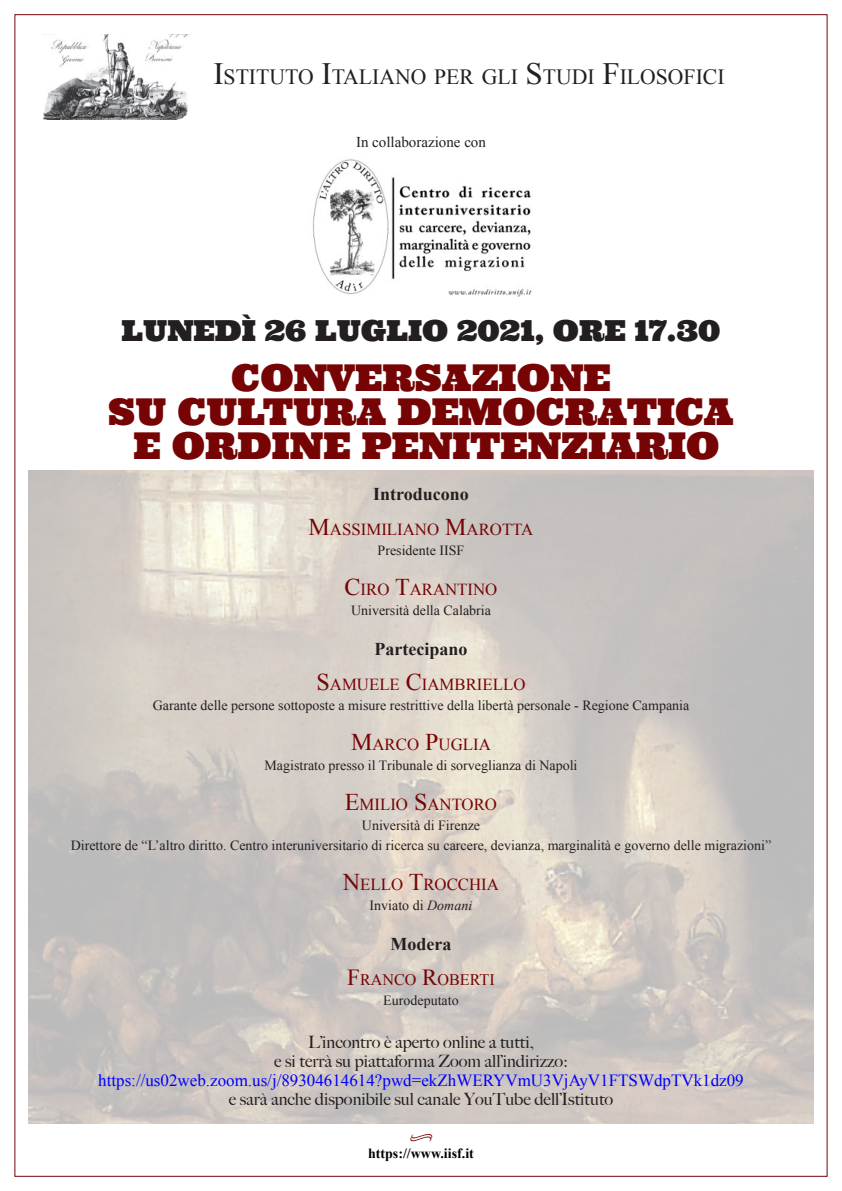
<style>
.page{position:relative;width:842px;height:1191px;background:#fff}
.page>*{position:absolute;margin:0;border:0;box-sizing:border-box;transform-origin:0 0}
.t1{font:37px/34px "Ultra";color:#760405;text-align:center}
.t2{font:29px "Ultra";color:#231f20}
.t3{font:21.7px "Times New Roman";color:#231f20}
.t4{font:700 18px "Times New Roman";color:#231f20}
.t5{font:17px/19px "Times New Roman";color:#00f;text-align:center}
.t6{font:500 17px "Big Caslon";color:#231f20}
.t7{font:16.8px "Times New Roman";color:#760405}
.t8{font:16.1px "Times New Roman";color:#760405}
.t9{font:15px "Times New Roman";color:#231f20}
.t10{font:14.9px "Minion Pro";color:#760405}
.t11{font:14px/20px "Times New Roman";color:#231f20;text-align:center}
.t12{font:700 14px "Times New Roman";color:#000}
.s1{font-size:31px}
.s2{font-size:24px}
.s3{font-style:italic}
.s4{font-size:23px}
.s5{font-family:"Big Caslon";font-weight:500;color:#231f20}
</style>
<div class="page">
<img style="left:44px;top:34px;width:145px;height:86px">
<img style="left:312px;top:159px;width:220px;height:137px">
<p class="t3" style="left:213px;top:62px;width:512px"><span class="s1">I</span>STITUTO <span class="s1">I</span>TALIANO PER GLI <span class="s1">S</span> TUDI <span class="s1">F</span>ILOSOFICI</p>
<p class="t9" style="left:356px;top:131px;width:131px">In collaborazione con</p>
<p class="t2" style="left:121px;top:312px;width:600px">LUNEDÌ 26 LUGLIO 2021, ORE 17.30</p>
<p class="t1" style="left:108px;top:360px;width:627px">CONVERSAZIONE<br>SU CULTURA DEMOCRATICA<br>E ORDINE PENITENZIARIO</p>
<p class="t4" style="left:373px;top:482px;width:97px">Introducono</p>
<p class="t7" style="left:309px;top:518px;width:226px"><span class="s2">M</span>ASSIMILIANO <span class="s2">M</span>AROTTA</p>
<p class="t11" style="left:378px;top:540px;width:88px">Presidente IISF</p>
<p class="t7" style="left:345px;top:578px;width:154px"><span class="s2">C</span>IRO <span class="s2">T</span>ARANTINO</p>
<p class="t11" style="left:351px;top:600px;width:141px">Università della Calabria</p>
<p class="t4" style="left:374px;top:637px;width:94px">Partecipano</p>
<p class="t7" style="left:316px;top:673px;width:210px"><span class="s2">S</span> AMUELE <span class="s2">C</span>IAMBRIELLO</p>
<p class="t11" style="left:153px;top:695px;width:538px">Garante delle persone sottoposte a misure restrittive della libertà personale - Regione Campania</p>
<p class="t7" style="left:351px;top:733px;width:141px"><span class="s2">M</span>ARCO <span class="s2">P</span>UGLIA</p>
<p class="t11" style="left:264px;top:755px;width:315px">Magistrato presso il Tribunale di sorveglianza di Napoli</p>
<p class="t7" style="left:345px;top:793px;width:154px"><span class="s2">E</span>MILIO <span class="s2">S</span> ANTORO</p>
<p class="t11" style="left:71px;top:815px;width:702px">Università di Firenze<br>Direttore de “L’altro diritto. Centro interuniversitario di ricerca su carcere, devianza, marginalità e governo delle migrazioni”</p>
<p class="t7" style="left:343px;top:873px;width:158px"><span class="s2">N</span>ELLO <span class="s2">T</span>ROCCHIA</p>
<p class="t11" style="left:370px;top:895px;width:104px">Inviato di <span class="s3">Domani</span></p>
<p class="t4" style="left:390px;top:932px;width:62px">Modera</p>
<p class="t8" style="left:347px;top:969px;width:148px"><span class="s4">F</span>RANCO <span class="s4">R</span>OBERTI</p>
<p class="t11" style="left:383px;top:990px;width:77px">Eurodeputato</p>
<p class="t6" style="left:308px;top:1028px;width:227px">L’incontro è aperto online a tutti,</p>
<p class="t6" style="left:274px;top:1047px;width:295px">e si terrà su piattaforma Zoom all’indirizzo:</p>
<p class="t5" style="left:98px;top:1071px;width:647px">https://us02web.zoom.us/j/89304614614?pwd=ekZhWERYVmU3VjAyV1FTSWdpTVk1dz09 <span class="s5">e sarà anche disponibile sul canale YouTube dell’Istituto</span></p>
<p class="t10" style="left:409px;top:1125px;width:25px">•</p>
<p class="t12" style="left:368px;top:1144px;width:107px">https://www.iisf.it</p>
</div>
